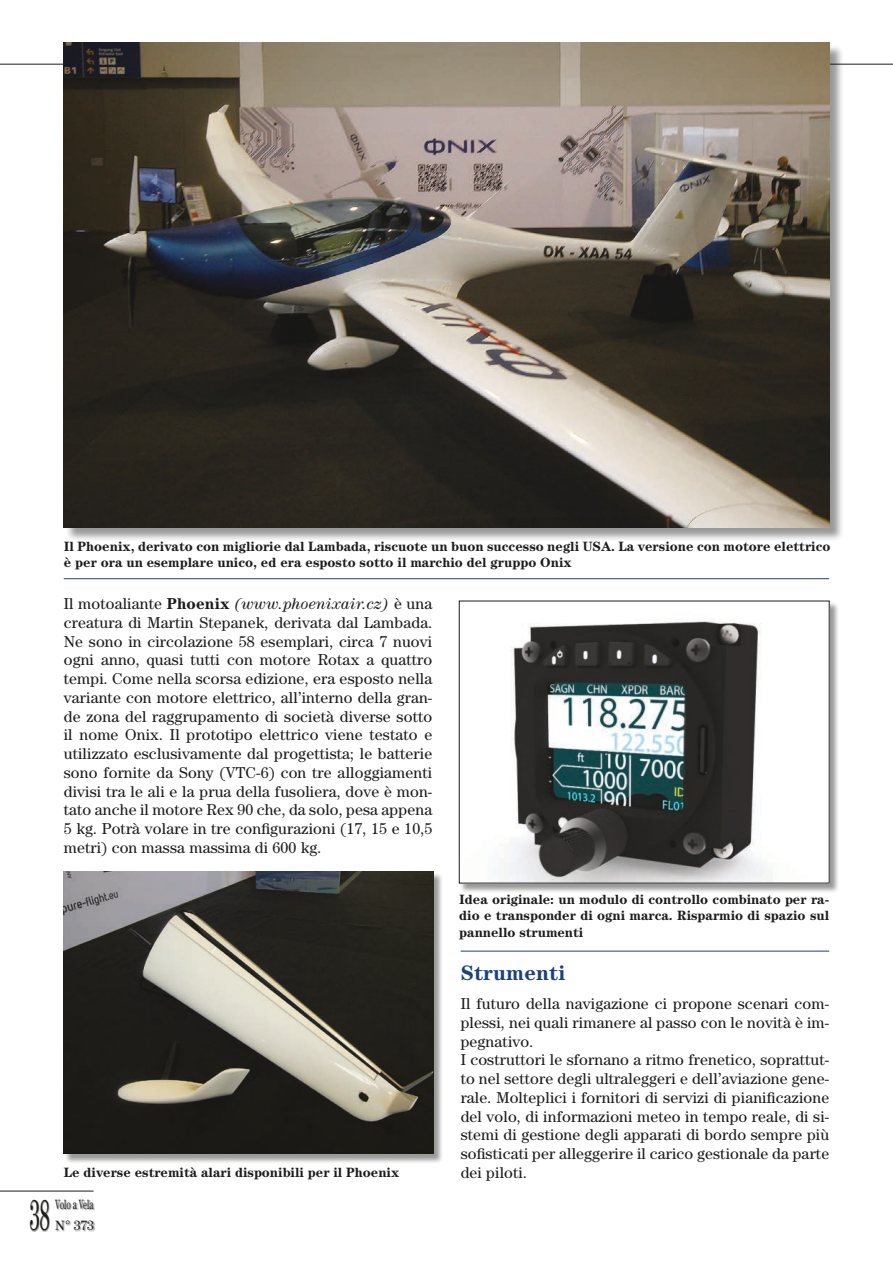
<style>
.page{position:relative;width:893px;height:1263px;background:#fff}
.page>*{position:absolute;margin:0;border:0;box-sizing:border-box;transform-origin:0 0}
.t1{font:43.2px "Century";color:#1c1c1b;scale:.46 1}
.t2{font:700 21px "Century";letter-spacing:.01em;color:#1b4279}
.t3{font:15.75px/18.8px "Century";letter-spacing:.01em;color:#1c1c1b;text-align:justify}
.t4{font:700 13.5px/16.5px "Century";color:#1c1c1b}
.t5{font:13.5px/21px "Century";color:#1c1c1b;scale:.59 1}
.s1{font-weight:700}
.s2{font-style:italic}
</style>
<div class="page">
<hr style="left:0;top:64px;width:893px;height:1px;background:#1c1c1b">
<div style="left:65px;top:44px;width:779px;height:498px;background:#1c1c1b;opacity:.45"></div>
<img style="left:64px;top:43px;width:765px;height:484px">
<div style="left:64px;top:872px;width:380px;height:292px;background:#1c1c1b;opacity:.45"></div>
<img style="left:64px;top:872px;width:370px;height:282px">
<hr style="left:64px;top:578px;width:765px;height:1px;background:#1b4279">
<div style="left:460px;top:601px;width:379px;height:292px;background:#1c1c1b;opacity:.45"></div>
<img style="left:461px;top:603px;width:366px;height:278px">
<hr style="left:461px;top:951px;width:368px;height:1px;background:#1b4279">
<div style="left:30px;top:1200px;width:20px;height:32px;background:#1c1c1b;opacity:.45"></div>
<hr style="left:0;top:1191px;width:94px;height:1px;background:#1c1c1b">
<div style="left:55px;top:1200px;width:40px;height:32px;background:#1c1c1b;opacity:.45"></div>
<p class="t4" style="left:64px;top:538px;width:768px">Il Phoenix, derivato con migliorie dal Lambada, riscuote un buon successo negli USA. La versione con motore elettrico è per ora un esemplare unico, ed era esposto sotto il marchio del gruppo Onix</p>
<p class="t3" style="left:64px;top:594px;width:370px">Il motoaliante <span class="s1">Phoenix</span> <span class="s2">(www.phoenixair.cz)</span> è una creatura di Martin Stepanek, derivata dal Lambada.<br>Ne sono in circolazione 58 esemplari, circa 7 nuovi ogni anno, quasi tutti con motore Rotax a quattro tempi. Come nella scorsa edizione, era esposto nella variante con motore elettrico, all’interno della gran&shy;de zona del raggrupamento di società diverse sotto il nome Onix. Il prototipo elettrico viene testato e utilizzato esclusivamente dal progettista; le batterie sono fornite da Sony (VTC-6) con tre alloggiamenti divisi tra le ali e la prua della fusoliera, dove è mon&shy;tato anche il motore Rex 90 che, da solo, pesa appena 5 kg. Potrà volare in tre configurazioni (17, 15 e 10,5 metri) con massa massima di 600 kg.</p>
<p class="t4" style="left:64px;top:1164px;width:337px">Le diverse estremità alari disponibili per il Phoenix</p>
<h1 class="t1" style="left:30px;top:1190px;width:45px">38</h1>
<p class="t5" style="left:55px;top:1194px;width:67px">Volo a Vela<br>N° 373</p>
<p class="t4" style="left:459px;top:890px;width:371px;text-align:justify">Idea originale: un modulo di controllo combinato per ra&shy;dio e transponder di ogni marca. Risparmio di spazio sul pannello strumenti</p>
<h2 class="t2" style="left:461px;top:960px;width:106px">Strumenti</h2>
<p class="t3" style="left:461px;top:994px;width:370px;text-align:left">Il futuro della navigazione ci propone scenari com&shy;plessi, nei quali rimanere al passo con le novità è im&shy;pegnativo.<br>I costruttori le sfornano a ritmo frenetico, soprattut&shy;to nel settore degli ultraleggeri e dell’aviazione gene&shy;rale. Molteplici i fornitori di servizi di pianificazione del volo, di informazioni meteo in tempo reale, di si&shy;stemi di gestione degli apparati di bordo sempre più sofisticati per alleggerire il carico gestionale da parte dei piloti.</p>
</div>
